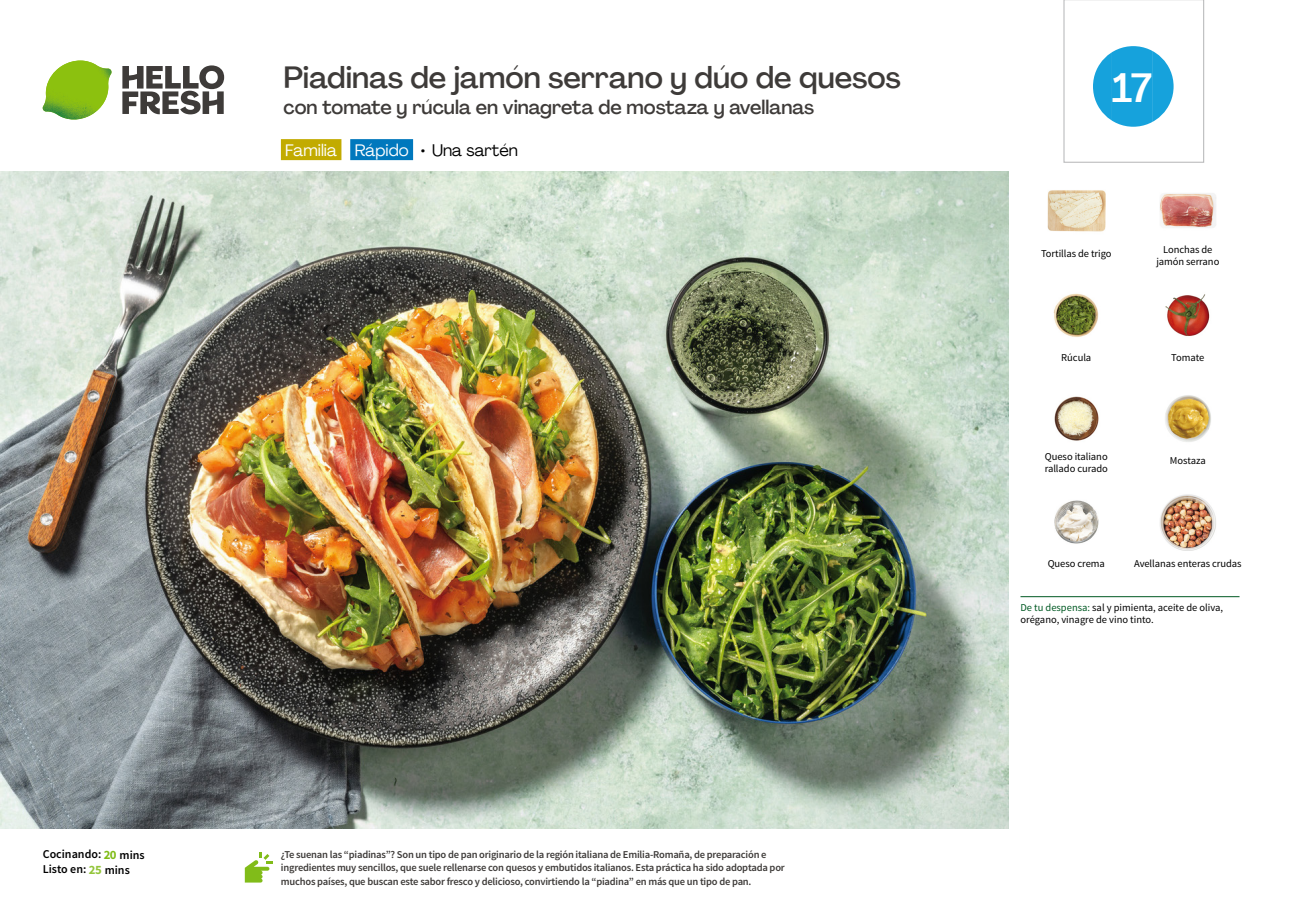
<style>
.page{position:relative;width:1289px;height:919px;background:#fff}
.page>*{position:absolute;margin:0;border:0;box-sizing:border-box;transform-origin:0 0}
.t1{font:500 40.5px "Agrandir";color:#fff}
.t2{font:500 30px "Agrandir";color:#3e3b39}
.t3{font:500 19.5px "Agrandir";color:#3e3b39}
.t4{font:16.5px "Agrandir";color:#fff}
.t5{font:600 12px/15px "Source Sans Pro";color:#000}
.t6{font:600 10.5px/13.5px "Source Sans Pro";letter-spacing:-.02em;color:#3e3b39}
.t7{font:10.5px/12px "Source Sans Pro";letter-spacing:-.005em;color:#000}
.s1{color:#000}
.s2{font-weight:700;font-size:12.75px;color:#81bc19}
.s3{font-weight:700;font-size:12.75px;color:#93c53b}
.s4{color:#005923}
</style>
<div class="page">
<svg style="left:122px;top:65px;width:102px;height:49px"></svg>
<svg style="left:43px;top:60px;width:69px;height:60px"></svg>
<img style="left:80px;top:61px;width:28px;height:26px">
<img style="left:44px;top:61px;width:36px;height:44px">
<div style="left:281px;top:139px;width:60px;height:21px;background:#c2ab00"></div>
<div style="left:350px;top:139px;width:63px;height:21px;background:#0078bd"></div>
<img style="left:0;top:172px;width:1008px;height:656px">
<hr style="left:1020px;top:596px;width:219px;height:1px;background:#005923">
<svg style="left:245px;top:852px;width:28px;height:30px"></svg>
<img style="left:1047px;top:190px;width:57px;height:42px">
<img style="left:1160px;top:193px;width:56px;height:35px">
<img style="left:1165px;top:294px;width:45px;height:42px">
<img style="left:1053px;top:293px;width:46px;height:44px">
<img style="left:1165px;top:395px;width:46px;height:47px">
<img style="left:1054px;top:396px;width:45px;height:45px">
<img style="left:1160px;top:494px;width:56px;height:56px">
<img style="left:1054px;top:500px;width:45px;height:44px">
<svg style="left:1063px;top:0;width:141px;height:163px"></svg>
<h2 class="t2" style="left:283px;top:59px;width:619px">Piadinas de jamón serrano y dúo de quesos</h2>
<h3 class="t3" style="left:283px;top:95px;width:532px">con tomate y rúcula en vinagreta de mostaza y avellanas</h3>
<h3 class="t4" style="left:285px;top:140px;width:234px">Familia Rápido <span class="s1">• Una sartén</span></h3>
<p class="t5" style="left:43px;top:847px;width:103px">Cocinando: <span class="s2">20</span> mins<br>Listo en: <span class="s3">25</span> mins</p>
<p class="t6" style="left:281px;top:847px;width:505px">¿Te suenan las “piadinas”? Son un tipo de pan originario de la región italiana de Emilia-Romaña, de preparación e ingredientes muy sencillos, que suele rellenarse con quesos y embutidos italianos. Esta práctica ha sido adoptada por muchos países, que buscan este sabor fresco y delicioso, convirtiendo la “piadina” en más que un tipo de pan.</p>
<h1 class="t1" style="left:1111px;top:63px;width:42px">17</h1>
<p class="t7" style="left:1041px;top:247px;width:72px">Tortillas de trigo</p>
<p class="t7" style="left:1156px;top:244px;width:64px;text-align:center">Lonchas de jamón serrano</p>
<p class="t7" style="left:1061px;top:352px;width:32px">Rúcula</p>
<p class="t7" style="left:1171px;top:352px;width:35px">Tomate</p>
<p class="t7" style="left:1044px;top:450px;width:65px">Queso italiano rallado curado</p>
<p class="t7" style="left:1169px;top:454px;width:37px">Mostaza</p>
<p class="t7" style="left:1047px;top:558px;width:59px">Queso crema</p>
<p class="t7" style="left:1134px;top:558px;width:109px">Avellanas enteras crudas</p>
<p class="t7" style="left:1020px;top:601px;width:204px"><span class="s4">De tu despensa:</span> sal y pimienta, aceite de oliva, orégano, vinagre de vino tinto.</p>
</div>
